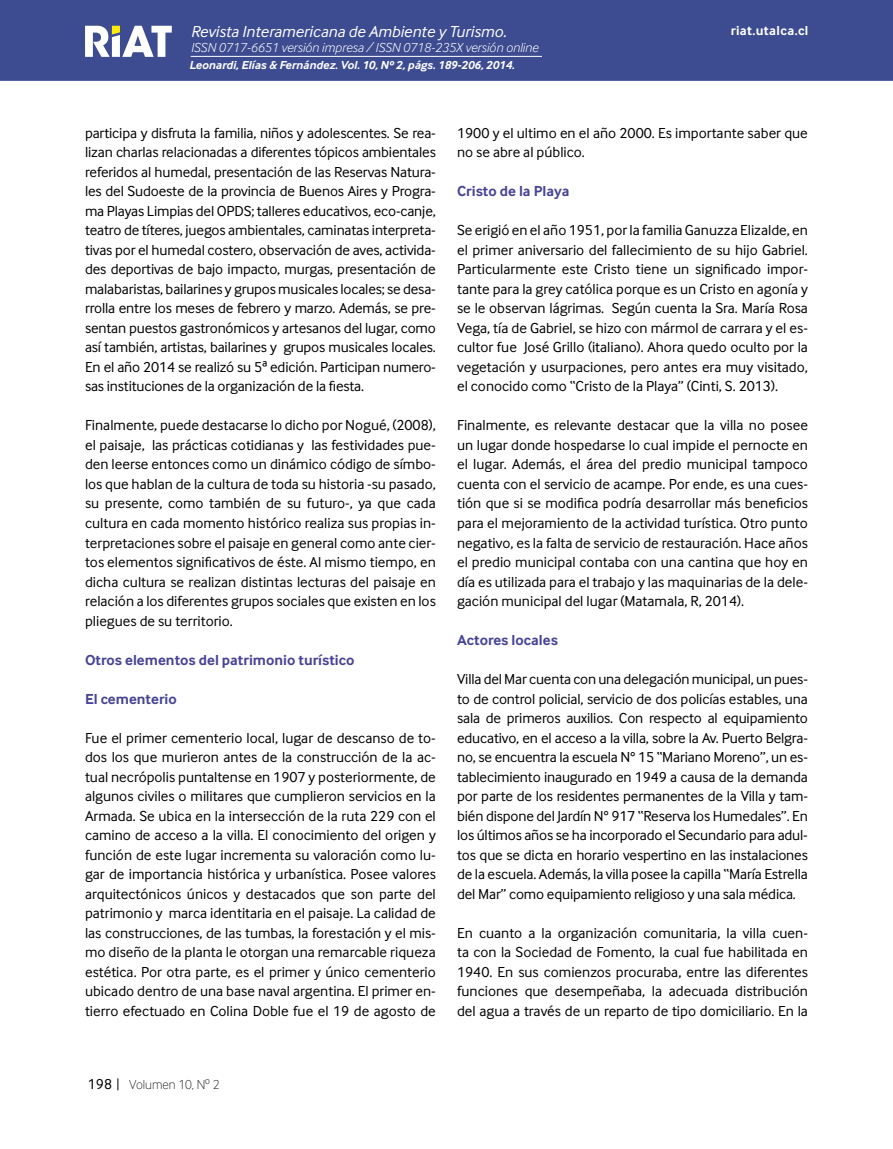
<style>
.page{position:relative;width:893px;height:1149px;background:#fff}
.page>*{position:absolute;margin:0;border:0;box-sizing:border-box;transform-origin:0 0}
.t1{font:italic 16.5px "Inter Face";color:#fff}
.t2{font:15px/19.5px "Inter Face";color:#000;text-align:justify}
.t3{font:700 15px "Inter Face";color:#484495}
.t4{font:italic 300 13.5px "Inter Face";color:#fff}
.t5{font:100 13.5px "Inter Face";color:#000}
.t6{font:700 13.5px "Inter Face";letter-spacing:.025em;color:#fff}
.t7{font:italic 700 12px "Inter Face";color:#fff}
.s1{font-weight:400;font-size:15px}
</style>
<div class="page">
<div style="left:0;top:0;width:893px;height:81px;background:#3d4b90"></div>
<svg style="left:85px;top:26px;width:87px;height:31px"></svg>
<hr style="left:191px;top:56px;width:351px;height:1px;background:#fff">
<p class="t1" style="left:191px;top:22px;width:317px">Revista Interamericana de Ambiente y Turismo.</p>
<p class="t4" style="left:191px;top:39px;width:349px">ISSN 0717-6651 versión impresa / ISSN 0718-235X versión online</p>
<p class="t7" style="left:189px;top:58px;width:327px">Leonardi, Elías &amp; Fernández. Vol. 10, Nº 2, págs. 189-206, 2014.</p>
<p class="t6" style="left:731px;top:22px;width:79px">riat.utalca.cl</p>
<p class="t2" style="left:85px;top:123px;width:352px">participa y disfruta la familia, niños y adolescentes. Se rea&shy;lizan charlas relacionadas a diferentes tópicos ambientales referidos al humedal, presentación de las Reservas Natura&shy;les del Sudoeste de la provincia de Buenos Aires y Progra&shy;ma Playas Limpias del OPDS; talleres educativos, eco-canje, teatro de títeres, juegos ambientales, caminatas interpreta&shy;tivas por el humedal costero, observación de aves, activida&shy;des deportivas de bajo impacto, murgas, presentación de malabaristas, bailarines y grupos musicales locales; se desa&shy;rrolla entre los meses de febrero y marzo. Además, se pre&shy;sentan puestos gastronómicos y artesanos del lugar, como así también, artistas, bailarines y grupos musicales locales.<br>En el año 2014 se realizó su 5ª edición. Participan numero&shy;sas instituciones de la organización de la fiesta.</p>
<p class="t2" style="left:85px;top:415px;width:352px">Finalmente, puede destacarse lo dicho por Nogué, (2008), el paisaje, las prácticas cotidianas y las festividades pue&shy;den leerse entonces como un dinámico código de símbo&shy;los que hablan de la cultura de toda su historia -su pasado, su presente, como también de su futuro-, ya que cada cultura en cada momento histórico realiza sus propias in&shy;terpretaciones sobre el paisaje en general como ante cier&shy;tos elementos significativos de éste. Al mismo tiempo, en dicha cultura se realizan distintas lecturas del paisaje en relación a los diferentes grupos sociales que existen en los pliegues de su territorio.</p>
<p class="t3" style="left:85px;top:650px;width:271px">Otros elementos del patrimonio turístico</p>
<p class="t3" style="left:85px;top:689px;width:93px">El cementerio</p>
<p class="t2" style="left:85px;top:727px;width:352px">Fue el primer cementerio local, lugar de descanso de to&shy;dos los que murieron antes de la construcción de la ac&shy;tual necrópolis puntaltense en 1907 y posteriormente, de algunos civiles o militares que cumplieron servicios en la Armada. Se ubica en la intersección de la ruta 229 con el camino de acceso a la villa. El conocimiento del origen y función de este lugar incrementa su valoración como lu&shy;gar de importancia histórica y urbanística. Posee valores arquitectónicos únicos y destacados que son parte del patrimonio y marca identitaria en el paisaje. La calidad de las construcciones, de las tumbas, la forestación y el mis&shy;mo diseño de la planta le otorgan una remarcable riqueza estética. Por otra parte, es el primer y único cementerio ubicado dentro de una base naval argentina. El primer en&shy;tierro efectuado en Colina Doble fue el 19 de agosto de</p>
<p class="t2" style="left:457px;top:123px;width:352px">1900 y el ultimo en el año 2000. Es importante saber que no se abre al público.</p>
<p class="t3" style="left:457px;top:182px;width:114px">Cristo de la Playa</p>
<p class="t2" style="left:457px;top:220px;width:352px">Se erigió en el año 1951, por la familia Ganuzza Elizalde, en el primer aniversario del fallecimiento de su hijo Gabriel.<br>Particularmente este Cristo tiene un significado impor&shy;tante para la grey católica porque es un Cristo en agonía y se le observan lágrimas. Según cuenta la Sra. María Rosa Vega, tía de Gabriel, se hizo con mármol de carrara y el es&shy;cultor fue José Grillo (italiano). Ahora quedo oculto por la vegetación y usurpaciones, pero antes era muy visitado, el conocido como “Cristo de la Playa” (Cinti, S. 2013).</p>
<p class="t2" style="left:457px;top:415px;width:352px">Finalmente, es relevante destacar que la villa no posee un lugar donde hospedarse lo cual impide el pernocte en el lugar. Además, el área del predio municipal tampoco cuenta con el servicio de acampe. Por ende, es una cues&shy;tión que si se modifica podría desarrollar más beneficios para el mejoramiento de la actividad turística. Otro punto negativo, es la falta de servicio de restauración. Hace años el predio municipal contaba con una cantina que hoy en día es utilizada para el trabajo y las maquinarias de la dele&shy;gación municipal del lugar (Matamala, R, 2014).</p>
<p class="t3" style="left:457px;top:631px;width:102px">Actores locales</p>
<p class="t2" style="left:457px;top:669px;width:352px">Villa del Mar cuenta con una delegación municipal, un pues&shy;to de control policial, servicio de dos policías estables, una sala de primeros auxilios. Con respecto al equipamiento educativo, en el acceso a la villa, sobre la Av. Puerto Belgra&shy;no, se encuentra la escuela N° 15 “Mariano Moreno”, un es&shy;tablecimiento inaugurado en 1949 a causa de la demanda por parte de los residentes permanentes de la Villa y tam&shy;bién dispone del Jardín N° 917 “Reserva los Humedales”. En los últimos años se ha incorporado el Secundario para adul&shy;tos que se dicta en horario vespertino en las instalaciones de la escuela. Además, la villa posee la capilla “María Estrella del Mar” como equipamiento religioso y una sala médica.</p>
<p class="t2" style="left:457px;top:922px;width:352px">En cuanto a la organización comunitaria, la villa cuen&shy;ta con la Sociedad de Fomento, la cual fue habilitada en 1940. En sus comienzos procuraba, entre las diferentes funciones que desempeñaba, la adecuada distribución del agua a través de un reparto de tipo domiciliario. En la</p>
<p class="t5" style="left:88px;top:1076px;width:133px"><span class="s1">198</span> Volumen 10, Nº 2</p>
</div>
